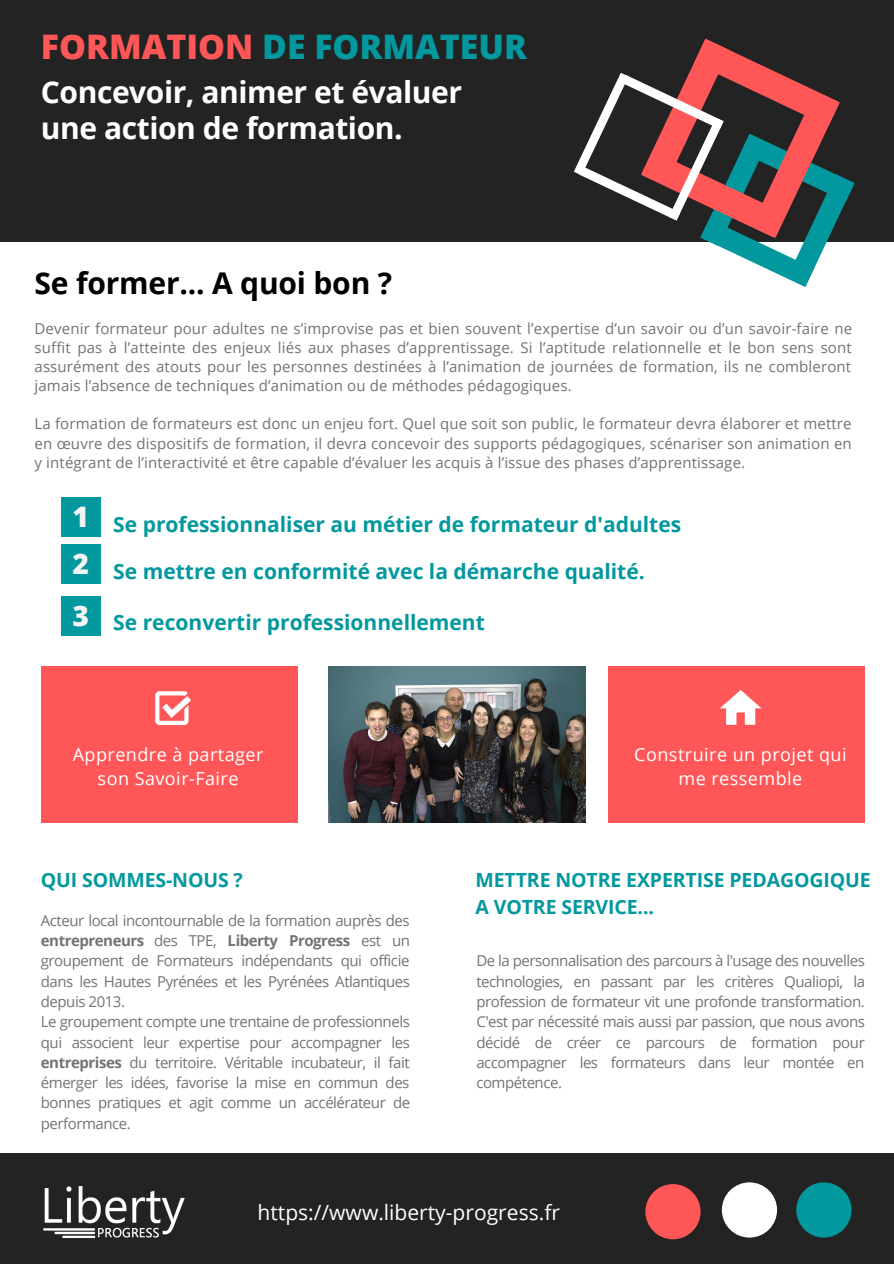
<style>
.page{position:relative;width:894px;height:1264px;background:#fff}
.page>*{position:absolute;margin:0;border:0;box-sizing:border-box;transform-origin:0 0}
.t1{font:800 33.9px "Open Sans";color:#03989e}
.t2{font:700 30px/36px "Open Sans";letter-spacing:-.015em;color:#fff}
.t3{font:700 30px "Open Sans";letter-spacing:-.005em;color:#000}
.t4{font:800 28.2px "Open Sans";color:#f4f4f4}
.t5{font:700 21px "Open Sans";color:#03989e}
.t6{font:21px "Open Sans";color:#fff}
.t7{font:700 19.5px "Open Sans";letter-spacing:-.005em;color:#03989e}
.t8{font:18px/23.7px "Open Sans";letter-spacing:.025em;color:#fff;text-align:center}
.t9{font:15px/20.2px "Open Sans";letter-spacing:-.03em;color:#737373;text-align:justify}
.s1{color:#ff5757}
.s2{font-weight:700}
</style>
<div class="page">
<div style="left:0;top:0;width:893px;height:242px;background:#242323"></div>
<svg style="left:574px;top:39px;width:280px;height:248px"></svg>
<div style="left:41px;top:666px;width:257px;height:156px;background:#ff5757"></div>
<div style="left:607px;top:666px;width:257px;height:156px;background:#ff5757"></div>
<svg style="left:155px;top:691px;width:36px;height:34px"></svg>
<svg style="left:720px;top:690px;width:41px;height:34px"></svg>
<div style="left:0;top:1152px;width:893px;height:111px;background:#242323"></div>
<div style="left:645px;top:1183px;width:55px;height:56px;background:#ff5757;border-radius:50%"></div>
<div style="left:721px;top:1182px;width:55px;height:55px;background:#fff;border-radius:50%"></div>
<div style="left:796px;top:1182px;width:55px;height:55px;background:#03989e;border-radius:50%"></div>
<img style="left:43px;top:1186px;width:142px;height:53px">
<img style="left:328px;top:666px;width:257px;height:156px">
<div style="left:61px;top:497px;width:40px;height:39px;background:#03989e"></div>
<div style="left:61px;top:544px;width:40px;height:40px;background:#03989e"></div>
<div style="left:61px;top:596px;width:40px;height:39px;background:#03989e"></div>
<p class="t1" style="left:41px;top:22px;width:487px"><span class="s1">FORMATION</span> DE FORMATEUR</p>
<p class="t2" style="left:41px;top:74px;width:422px">Concevoir, animer et évaluer une action de formation.</p>
<p class="t3" style="left:35px;top:262px;width:359px">Se former... A quoi bon ?</p>
<p class="t9" style="left:35px;top:318px;width:818px;line-height:19.2px">Devenir formateur pour adultes ne s’improvise pas et bien souvent l’expertise d’un savoir ou d’un savoir-faire ne suffit pas à l’atteinte des enjeux liés aux phases d’apprentissage. Si l’aptitude relationnelle et le bon sens sont assurément des atouts pour les personnes destinées à l’animation de journées de formation, ils ne combleront jamais l’absence de techniques d’animation ou de méthodes pédagogiques.</p>
<p class="t9" style="left:35px;top:414px;width:818px;line-height:19.2px">La formation de formateurs est donc un enjeu fort. Quel que soit son public, le formateur devra élaborer et mettre en œuvre des dispositifs de formation, il devra concevoir des supports pédagogiques, scénariser son animation en y intégrant de l’interactivité et être capable d’évaluer les acquis à l’issue des phases d’apprentissage.</p>
<p class="t4" style="left:73px;top:497px;width:18px">1</p>
<p class="t5" style="left:113px;top:509px;width:569px">Se professionnaliser au métier de formateur d'adultes</p>
<p class="t4" style="left:73px;top:544px;width:18px">2</p>
<p class="t4" style="left:73px;top:595px;width:18px">3</p>
<p class="t5" style="left:113px;top:556px;width:533px">Se mettre en conformité avec la démarche qualité.</p>
<p class="t5" style="left:113px;top:607px;width:373px">Se reconvertir professionnellement</p>
<p class="t8" style="left:73px;top:742px;width:192px">Apprendre à partager son Savoir-Faire</p>
<p class="t8" style="left:634px;top:742px;width:214px">Construire un projet qui me ressemble</p>
<p class="t7" style="left:41px;top:866px;width:203px">QUI SOMMES-NOUS ?</p>
<p class="t9" style="left:41px;top:910px;width:370px">Acteur local incontournable de la formation auprès des <span class="s2">entrepreneurs</span> des TPE, <span class="s2">Liberty Progress</span> est un groupement de Formateurs indépendants qui officie dans les Hautes Pyrénées et les Pyrénées Atlantiques depuis 2013.</p>
<p class="t9" style="left:41px;top:1011px;width:371px">Le groupement compte une trentaine de professionnels qui associent leur expertise pour accompagner les <span class="s2">entreprises</span> du territoire. Véritable incubateur, il fait émerger les idées, favorise la mise en commun des bonnes pratiques et agit comme un accélérateur de performance.</p>
<p class="t7" style="left:475px;top:866px;width:396px">METTRE NOTRE EXPERTISE PEDAGOGIQUE</p>
<p class="t7" style="left:475px;top:893px;width:180px">A VOTRE SERVICE...</p>
<p class="t9" style="left:476px;top:950px;width:390px">De la personnalisation des parcours à l'usage des nouvelles technologies, en passant par les critères Qualiopi, la profession de formateur vit une profonde transformation.<br>C'est par nécessité mais aussi par passion, que nous avons décidé de créer ce parcours de formation pour accompagner les formateurs dans leur montée en compétence.</p>
<p class="t6" style="left:257px;top:1197px;width:304px">https://www.liberty-progress.fr</p>
</div>
